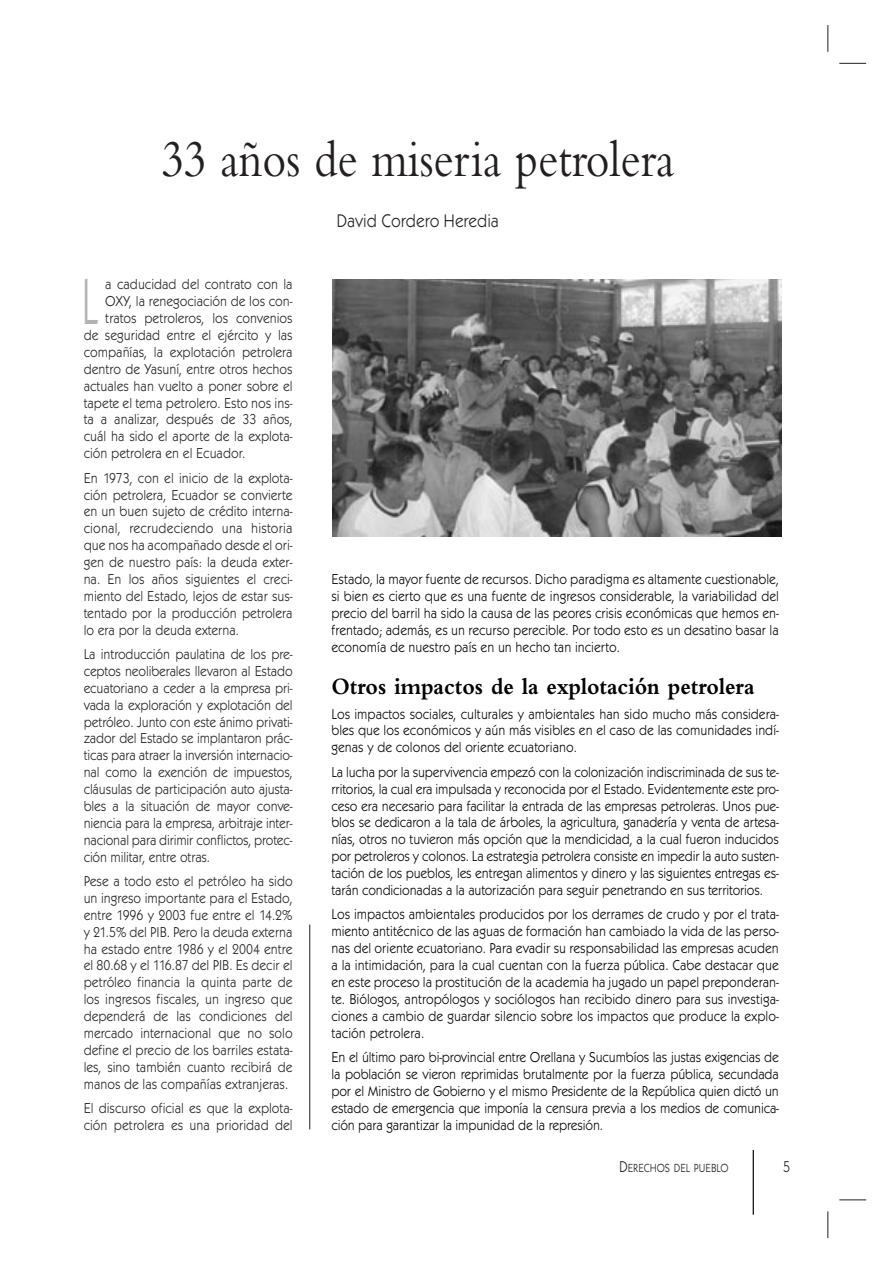
<style>
.page{position:relative;width:893px;height:1263px;background:#fff}
.page>*{position:absolute;margin:0;border:0;box-sizing:border-box;transform-origin:0 0}
.t1{font:67.5px "Kabel Itc T";color:#b3b3b3;scale:.6 1}
.t2{font:54px "Bembo";color:#231f20;scale:.85 1}
.t3{font:700 24.3px "Bembo";color:#000;scale:.9 1}
.t4{font:18.9px "Kabel Itc T";color:#231f20;scale:.9 1}
.t5{font:16.2px "Kabel Itc T";color:#231f20;scale:.85 1}
.t6{font:14.85px/17px "Kabel Itc T";color:#000;text-align:justify;scale:.9 1}
.t7{font:14.85px/17px "Kabel Itc T";color:#231f20;text-align:justify;scale:.9 1}
.t8{font:12.15px "Kabel Itc T";color:#231f20;scale:.85 1}
.s1{font-size:16.2px}
</style>
<div class="page">
<svg style="left:839px;top:63px;width:27px;height:1px"></svg>
<svg style="left:839px;top:1200px;width:27px;height:1px"></svg>
<svg style="left:827px;top:1211px;width:1px;height:27px"></svg>
<svg style="left:827px;top:25px;width:1px;height:27px"></svg>
<hr style="left:752px;top:1150px;width:2px;height:65px;background:#231f20">
<hr style="left:309px;top:925px;width:1px;height:204px;background:#231f20">
<img style="left:333px;top:279px;width:448px;height:257px">
<h2 class="t2" style="left:161px;top:139px;width:604px">33 años de miseria petrolera</h2>
<p class="t4" style="left:336px;top:215px;width:182px">David Cordero Heredia</p>
<h1 class="t1" style="left:82px;top:280px;width:30px">L</h1>
<p class="t7" style="left:105px;top:278px;width:210px">a caducidad del contrato con la</p>
<p class="t7" style="left:105px;top:295px;width:210px">OXY, la renegociación de los con-</p>
<p class="t7" style="left:105px;top:312px;width:210px">tratos petroleros, los convenios</p>
<p class="t7" style="left:84px;top:329px;width:234px">de seguridad entre el ejército y las</p>
<p class="t7" style="left:84px;top:345px;width:234px">compañías, la explotación petrolera</p>
<p class="t7" style="left:84px;top:362px;width:234px">dentro de Yasuní, entre otros hechos</p>
<p class="t7" style="left:84px;top:379px;width:234px">actuales han vuelto a poner sobre el</p>
<p class="t7" style="left:84px;top:396px;width:234px">tapete el tema petrolero. Esto nos ins-</p>
<p class="t7" style="left:84px;top:413px;width:234px">ta a analizar, después de 33 años,</p>
<p class="t7" style="left:84px;top:430px;width:234px">cuál ha sido el aporte de la explota-</p>
<p class="t7" style="left:84px;top:447px;width:181px">ción petrolera en el Ecuador.</p>
<p class="t7" style="left:84px;top:471px;width:234px">En 1973, con el inicio de la explota&shy;ción petrolera, Ecuador se convierte en un buen sujeto de crédito interna&shy;cional, recrudeciendo una historia que nos ha acompañado desde el ori&shy;gen de nuestro país: la deuda exter&shy;na. En los años siguientes el creci&shy;miento del Estado, lejos de estar sus&shy;tentado por la producción petrolera lo era por la deuda externa.</p>
<p class="t7" style="left:84px;top:648px;width:234px">La introducción paulatina de los pre&shy;ceptos neoliberales llevaron al Estado ecuatoriano a ceder a la empresa pri&shy;vada la exploración y explotación del petróleo. Junto con este ánimo privati&shy;zador del Estado se implantaron prác&shy;ticas para atraer la inversión internacio&shy;nal como la exención de impuestos, cláusulas de participación auto ajusta&shy;bles a la situación de mayor conve&shy;niencia para la empresa, arbitraje inter&shy;nacional para dirimir conflictos, protec&shy;ción militar, entre otras.</p>
<p class="t7" style="left:84px;top:875px;width:234px">Pese a todo esto el petróleo ha sido un ingreso importante para el Estado, entre 1996 y 2003 fue entre el 14.2% y 21.5% del PIB. Pero la deuda externa ha estado entre 1986 y el 2004 entre el 80.68 y el 116.87 del PIB. Es decir el petróleo financia la quinta parte de los ingresos fiscales, un ingreso que dependerá de las condiciones del mercado internacional que no solo define el precio de los barriles estata&shy;les, sino también cuanto recibirá de manos de las compañías extranjeras.</p>
<p class="t7" style="left:84px;top:1102px;width:234px">El discurso oficial es que la explota&shy;ción petrolera es una prioridad del</p>
<p class="t6" style="left:331px;top:573px;width:498px">Estado, la mayor fuente de recursos. Dicho paradigma es altamente cuestionable, si bien es cierto que es una fuente de ingresos considerable, la variabilidad del precio del barril ha sido la causa de las peores crisis económicas que hemos en&shy;frentado; además, es un recurso perecible. Por todo esto es un desatino basar la economía de nuestro país en un hecho tan incierto.</p>
<h3 class="t3" style="left:331px;top:678px;width:472px">Otros impactos de la explotación petrolera</h3>
<p class="t6" style="left:331px;top:707px;width:498px">Los impactos sociales, culturales y ambientales han sido mucho más considera&shy;bles que los económicos y aún más visibles en el caso de las comunidades indí&shy;genas y de colonos del oriente ecuatoriano.</p>
<p class="t6" style="left:331px;top:765px;width:498px">La lucha por la supervivencia empezó con la colonización indiscriminada de sus te&shy;rritorios, la cual era impulsada y reconocida por el Estado. Evidentemente este pro&shy;ceso era necesario para facilitar la entrada de las empresas petroleras. Unos pue&shy;blos se dedicaron a la tala de árboles, la agricultura, ganadería y venta de artesa&shy;nías, otros no tuvieron más opción que la mendicidad, a la cual fueron inducidos por petroleros y colonos. La estrategia petrolera consiste en impedir la auto susten&shy;tación de los pueblos, les entregan alimentos y dinero y las siguientes entregas es&shy;tarán condicionadas a la autorización para seguir penetrando en sus territorios.</p>
<p class="t6" style="left:331px;top:908px;width:498px">Los impactos ambientales producidos por los derrames de crudo y por el trata&shy;miento antitécnico de las aguas de formación han cambiado la vida de las perso&shy;nas del oriente ecuatoriano. Para evadir su responsabilidad las empresas acuden a la intimidación, para la cual cuentan con la fuerza pública. Cabe destacar que en este proceso la prostitución de la academia ha jugado un papel preponderan&shy;te. Biólogos, antropólogos y sociólogos han recibido dinero para sus investiga&shy;ciones a cambio de guardar silencio sobre los impactos que produce la explo&shy;tación petrolera.</p>
<p class="t6" style="left:331px;top:1051px;width:498px">En el último paro bi-provincial entre Orellana y Sucumbíos las justas exigencias de la población se vieron reprimidas brutalmente por la fuerza pública, secundada por el Ministro de Gobierno y el mismo Presidente de la República quien dictó un estado de emergencia que imponía la censura previa a los medios de comunica&shy;ción para garantizar la impunidad de la represión.</p>
<p class="t8" style="left:619px;top:1164px;width:130px"><span class="s1">D</span>ERECHOS DEL PUEBLO</p>
<p class="t5" style="left:783px;top:1161px;width:10px">5</p>
</div>
